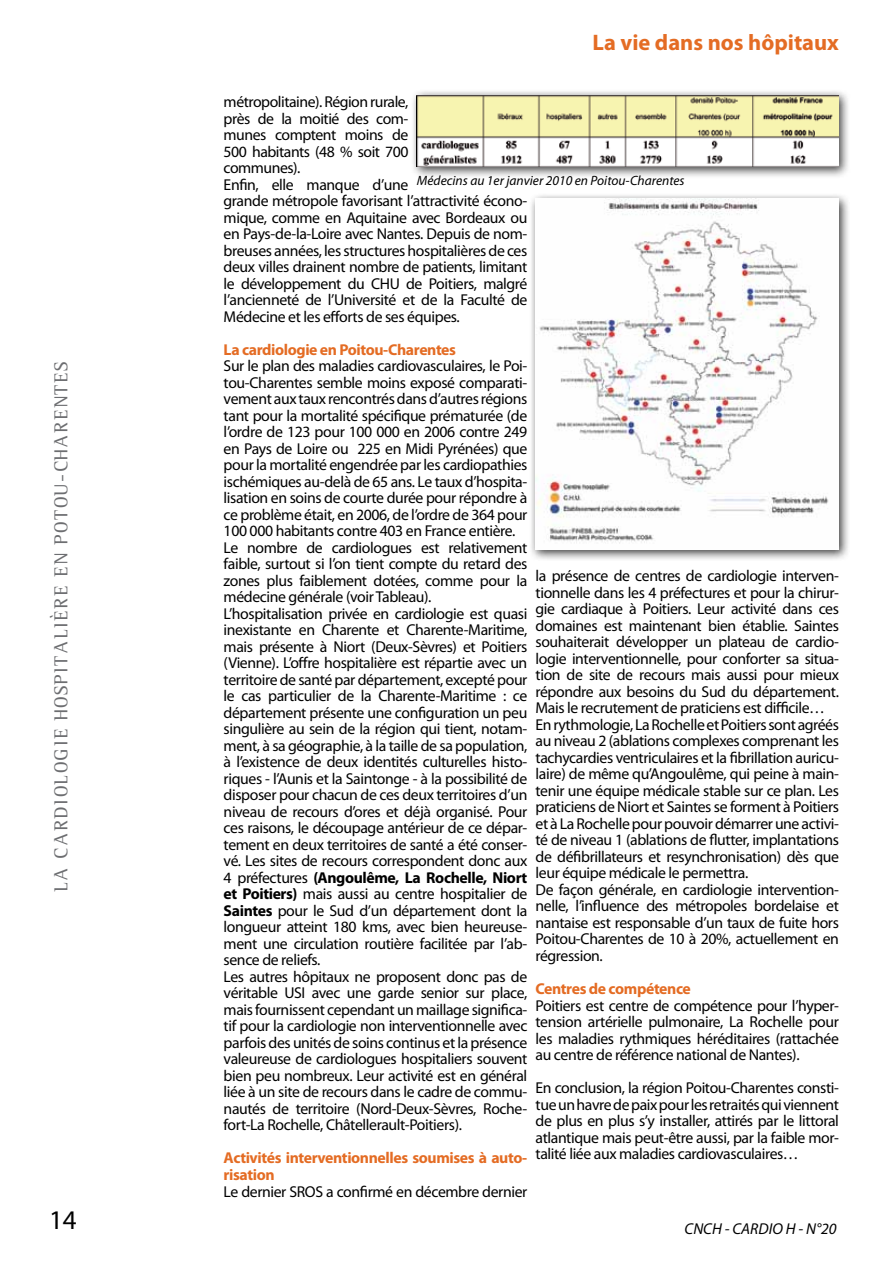
<style>
.page{position:relative;width:893px;height:1263px;background:#fff}
.page>*{position:absolute;margin:0;border:0;box-sizing:border-box;transform-origin:0 0}
.t1{font:27px "Myriad Pro";color:#000}
.t2{font:700 22.5px "Myriad Pro";color:#e46c24}
.t3{font:19.5px "Leftist Mono Serif";letter-spacing:.07em;color:#6d6e71}
.t4{font:15.75px/16.5px "Myriad Pro";letter-spacing:-.025em;color:#000}
.t5{font:700 15.75px/16.5px "Myriad Pro";letter-spacing:-.025em;color:#e46c24}
.t6{font:italic 15.75px "Myriad Pro";color:#000}
.t7{font:italic 13.5px "Myriad Pro";color:#000}
.s1{font-weight:700}
</style>
<div class="page">
<div style="left:411px;top:89px;width:440px;height:90px;background:#000;opacity:.75"></div>
<img style="left:417px;top:95px;width:422px;height:71px">
<div style="left:529px;top:193px;width:322px;height:369px;background:#000;opacity:.75"></div>
<img style="left:535px;top:199px;width:304px;height:351px">
<p class="t3" style="left:50px;top:892px;width:531px;rotate:-90deg">LA CARDIOLOGIE HOSPITALIÈRE EN POTOU-CHARENTES</p>
<h2 class="t2" style="left:592px;top:28px;width:248px">La vie dans nos hôpitaux</h2>
<p class="t4" style="left:224px;top:93px;width:305px">métropolitaine). Région rurale,<br>près de la moitié des com-<br>munes comptent moins de<br>500 habitants (48 % soit 700<br>communes).<br>Enfin, elle manque d’une<br>grande métropole favorisant l’attractivité écono&shy;mique, comme en Aquitaine avec Bordeaux ou en Pays-de-la-Loire avec Nantes. Depuis de nom&shy;breuses années, les structures hospitalières de ces deux villes drainent nombre de patients, limitant le développement du CHU de Poitiers, malgré l’ancienneté de l’Université et de la Faculté de Médecine et les efforts de ses équipes.</p>
<p class="t5" style="left:224px;top:340px;width:234px">La cardiologie en Poitou-Charentes</p>
<p class="t4" style="left:224px;top:357px;width:305px">Sur le plan des maladies cardiovasculaires, le Poi&shy;tou-Charentes semble moins exposé comparati&shy;vement aux taux rencontrés dans d’autres régions tant pour la mortalité spécifique prématurée (de l’ordre de 123 pour 100 000 en 2006 contre 249 en Pays de Loire ou 225 en Midi Pyrénées) que pour la mortalité engendrée par les cardiopathies ischémiques au-delà de 65 ans. Le taux d’hospita&shy;lisation en soins de courte durée pour répondre à ce problème était, en 2006, de l’ordre de 364 pour 100 000 habitants contre 403 en France entière.<br>Le nombre de cardiologues est relativement faible, surtout si l’on tient compte du retard des zones plus faiblement dotées, comme pour la médecine générale (voir Tableau).<br>L’hospitalisation privée en cardiologie est quasi inexistante en Charente et Charente-Maritime, mais présente à Niort (Deux-Sèvres) et Poitiers (Vienne). L’offre hospitalière est répartie avec un territoire de santé par département, excepté pour le cas particulier de la Charente-Maritime : ce département présente une configuration un peu singulière au sein de la région qui tient, notam&shy;ment, à sa géographie, à la taille de sa population, à l’existence de deux identités culturelles histo&shy;riques - l’Aunis et la Saintonge - à la possibilité de disposer pour chacun de ces deux territoires d’un niveau de recours d’ores et déjà organisé. Pour ces raisons, le découpage antérieur de ce dépar&shy;tement en deux territoires de santé a été conser&shy;vé. Les sites de recours correspondent donc aux 4 préfectures <span class="s1">(Angoulême, La Rochelle, Niort et Poitiers)</span> mais aussi au centre hospitalier de <span class="s1">Saintes</span> pour le Sud d’un département dont la longueur atteint 180 kms, avec bien heureuse&shy;ment une circulation routière facilitée par l’ab&shy;sence de reliefs.<br>Les autres hôpitaux ne proposent donc pas de véritable USI avec une garde senior sur place, mais fournissent cependant un maillage significa&shy;tif pour la cardiologie non interventionnelle avec parfois des unités de soins continus et la présence valeureuse de cardiologues hospitaliers souvent bien peu nombreux. Leur activité est en général liée à un site de recours dans le cadre de commu&shy;nautés de territoire (Nord-Deux-Sèvres, Roche&shy;fort-La Rochelle, Châtellerault-Poitiers).</p>
<p class="t5" style="left:224px;top:1149px;width:305px">Activités interventionnelles soumises à auto&shy;risation</p>
<p class="t4" style="left:224px;top:1183px;width:305px">Le dernier SROS a confirmé en décembre dernier</p>
<p class="t7" style="left:417px;top:172px;width:269px">Médecins au 1er janvier 2010 en Poitou-Charentes</p>
<p class="t4" style="left:536px;top:567px;width:305px">la présence de centres de cardiologie interven&shy;tionnelle dans les 4 préfectures et pour la chirur&shy;gie cardiaque à Poitiers. Leur activité dans ces domaines est maintenant bien établie. Saintes souhaiterait développer un plateau de cardio&shy;logie interventionnelle, pour conforter sa situa&shy;tion de site de recours mais aussi pour mieux répondre aux besoins du Sud du département.<br>Mais le recrutement de praticiens est difficile… En rythmologie, La Rochelle et Poitiers sont agréés au niveau 2 (ablations complexes comprenant les tachycardies ventriculaires et la fibrillation auricu&shy;laire) de même qu’Angoulême, qui peine à main&shy;tenir une équipe médicale stable sur ce plan. Les praticiens de Niort et Saintes se forment à Poitiers et à La Rochelle pour pouvoir démarrer une activi&shy;té de niveau 1 (ablations de flutter, implantations de défibrillateurs et resynchronisation) dès que leur équipe médicale le permettra.<br>De façon générale, en cardiologie intervention&shy;nelle, l’influence des métropoles bordelaise et nantaise est responsable d’un taux de fuite hors Poitou-Charentes de 10 à 20%, actuellement en régression.</p>
<p class="t5" style="left:536px;top:980px;width:157px">Centres de compétence</p>
<p class="t4" style="left:536px;top:997px;width:305px;text-align:justify">Poitiers est centre de compétence pour l’hyper&shy;tension artérielle pulmonaire, La Rochelle pour les maladies rythmiques héréditaires (rattachée au centre de référence national de Nantes).</p>
<p class="t4" style="left:536px;top:1079px;width:305px;text-align:justify">En conclusion, la région Poitou-Charentes consti&shy;tue un havre de paix pour les retraités qui viennent de plus en plus s’y installer, attirés par le littoral atlantique mais peut-être aussi, par la faible mor&shy;talité liée aux maladies cardiovasculaires…</p>
<h1 class="t1" style="left:49px;top:1203px;width:29px">14</h1>
<p class="t6" style="left:685px;top:1219px;width:154px">CNCH - CARDIO H - N°20</p>
</div>
